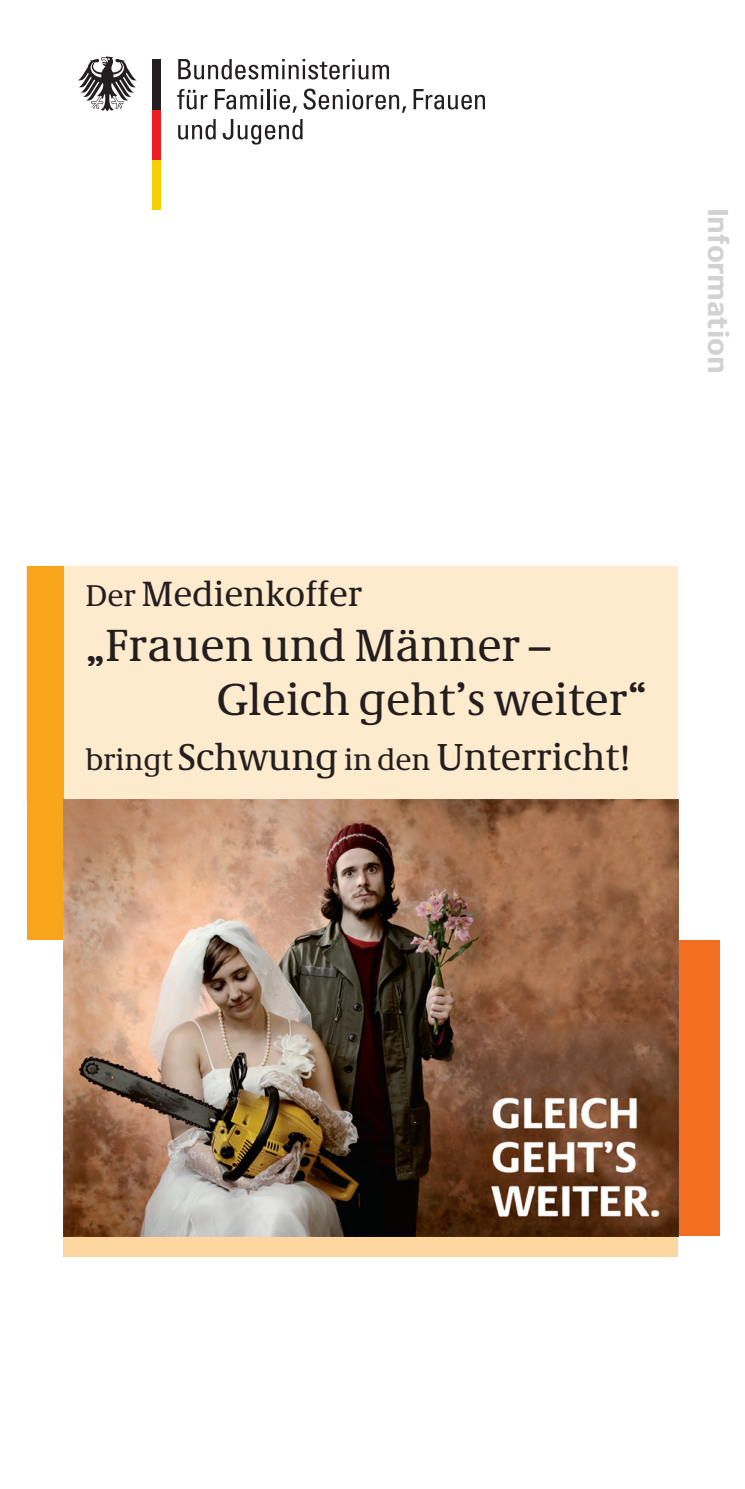
<style>
.page{position:relative;width:745px;height:1489px;background:#fff}
.page>*{position:absolute;margin:0;border:0;box-sizing:border-box;transform-origin:0 0}
.t1{font:46.75px/54.5px "Neue Demos";color:#231f20}
.t2{font:39px "Neue Demos";letter-spacing:-.005em;color:#231f20}
.t3{font:36.25px "Neue Demos";color:#231f20}
.t4{font:700 30px "Neue Praxis";color:#d1d2d4}
.s1{font-size:31px}
.s2{font-size:36.25px}
</style>
<div class="page">
<svg style="left:178px;top:119px;width:37px;height:20px"></svg>
<svg style="left:222px;top:119px;width:80px;height:26px"></svg>
<svg style="left:177px;top:89px;width:30px;height:20px"></svg>
<svg style="left:215px;top:89px;width:48px;height:20px"></svg>
<hr style="left:260px;top:95px;width:3px;height:14px;background:#231f20">
<hr style="left:267px;top:89px;width:2px;height:20px;background:#231f20">
<svg style="left:273px;top:89px;width:24px;height:24px"></svg>
<svg style="left:303px;top:89px;width:103px;height:24px"></svg>
<svg style="left:413px;top:89px;width:71px;height:20px"></svg>
<svg style="left:178px;top:59px;width:211px;height:20px"></svg>
<div style="left:151px;top:159px;width:9px;height:50px;background:#f4cf02"></div>
<div style="left:151px;top:109px;width:9px;height:50px;background:#ee1d23"></div>
<div style="left:151px;top:59px;width:9px;height:50px;background:#231f20"></div>
<svg style="left:78px;top:57px;width:58px;height:54px"></svg>
<div style="left:676px;top:939px;width:43px;height:296px;background:#f36e21"></div>
<div style="left:27px;top:566px;width:650px;height:235px;background:#feeacc"></div>
<div style="left:27px;top:566px;width:36px;height:373px;background:#f9a51b"></div>
<div style="left:63px;top:1234px;width:614px;height:22px;background:#fed7a0"></div>
<img style="left:63px;top:799px;width:614px;height:436px">
<p class="t4" style="left:735px;top:207px;width:168px;rotate:90deg">Information</p>
<p class="t3" style="left:85px;top:572px;width:278px"><span class="s1">Der</span> Medienkoffer</p>
<p class="t1" style="left:216px;top:617px;width:432px;text-indent:-131px">„Frauen und Männer –<br>Gleich geht’s weiter“</p>
<p class="t2" style="left:85px;top:733px;width:547px"><span class="s1">bringt</span> Schwung <span class="s1">in den</span> Unterricht<span class="s2">!</span></p>
</div>
